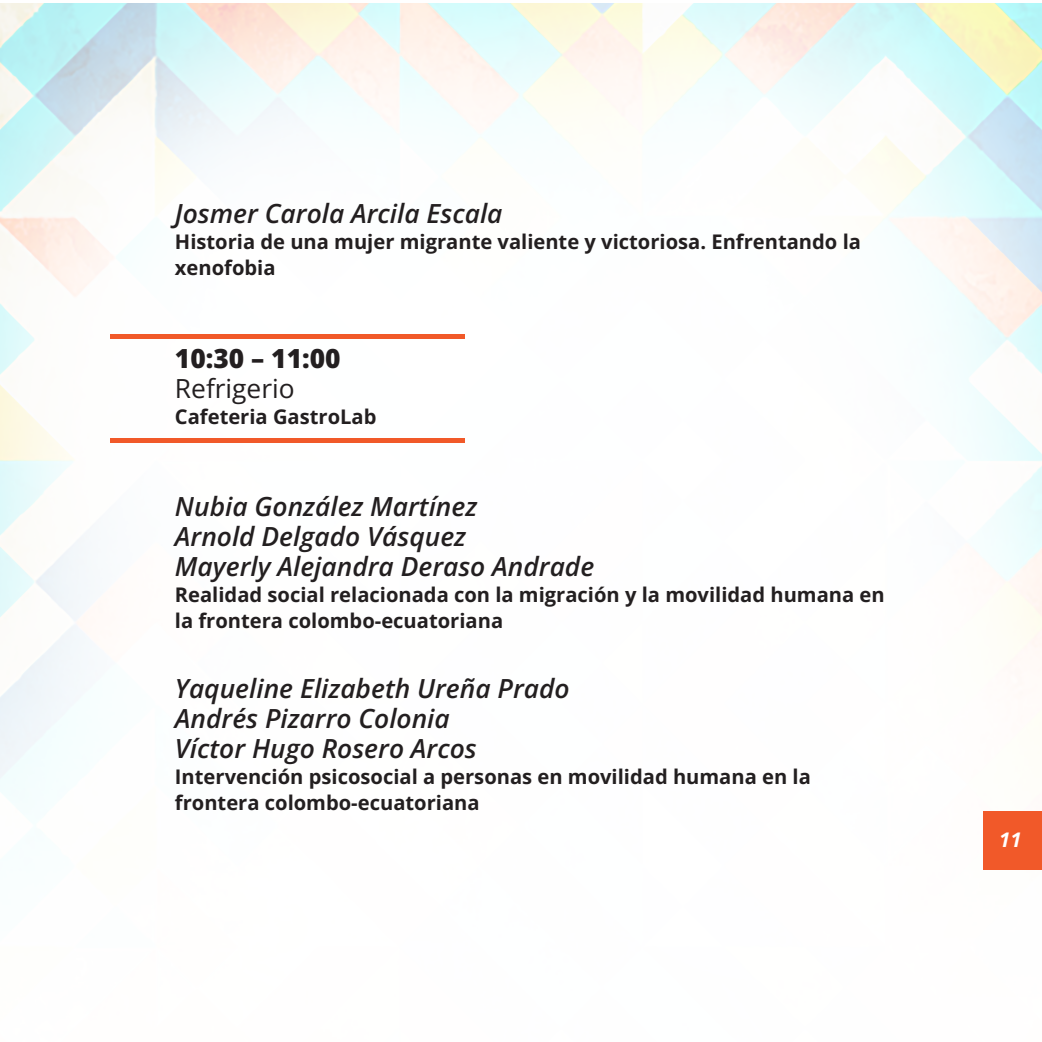
<style>
.page{position:relative;width:1042px;height:1042px;background:#fff}
.page>*{position:absolute;margin:0;border:0;box-sizing:border-box;transform-origin:0 0}
.t1{font:italic 600 26.43px/29.8px "Open Sans";color:#231f20}
.t2{font:800 26.43px "Open Sans";color:#231f20}
.t3{font:26.43px "Open Sans";color:#231f20}
.t4{font:700 20.12px/26.2px "Open Sans";color:#231f20}
.t5{font:italic 700 20.12px "Open Sans";color:#fff}
</style>
<div class="page">
<img style="left:0;top:4px;width:1042px;height:866px">
<div style="left:983px;top:811px;width:58px;height:58px;background:#f15929"></div>
<hr style="left:110px;top:334px;width:354px;height:4px;background:#f15929">
<div style="left:110px;top:438px;width:354px;height:5px;background:#f15929"></div>
<h1 class="t1" style="left:175px;top:197px;width:329px">Josmer Carola Arcila Escala</h1>
<p class="t4" style="left:175px;top:228px;width:687px">Historia de una mujer migrante valiente y victoriosa. Enfrentando la xenofobia</p>
<h1 class="t2" style="left:175px;top:340px;width:167px">10:30 – 11:00</h1>
<h1 class="t3" style="left:175px;top:370px;width:121px">Refrigerio</h1>
<p class="t4" style="left:175px;top:403px;width:203px">Cafeteria GastroLab</p>
<h1 class="t1" style="left:175px;top:491px;width:421px">Nubia González Martínez<br>Arnold Delgado Vásquez<br>Mayerly Alejandra Deraso Andrade</h1>
<p class="t4" style="left:175px;top:581px;width:711px">Realidad social relacionada con la migración y la movilidad humana en la frontera colombo-ecuatoriana</p>
<h1 class="t1" style="left:175px;top:673px;width:396px">Yaqueline Elizabeth Ureña Prado<br>Andrés Pizarro Colonia<br>Víctor Hugo Rosero Arcos</h1>
<p class="t4" style="left:175px;top:763px;width:637px">Intervención psicosocial a personas en movilidad humana en la frontera colombo-ecuatoriana</p>
<p class="t5" style="left:999px;top:826px;width:24px">11</p>
</div>
